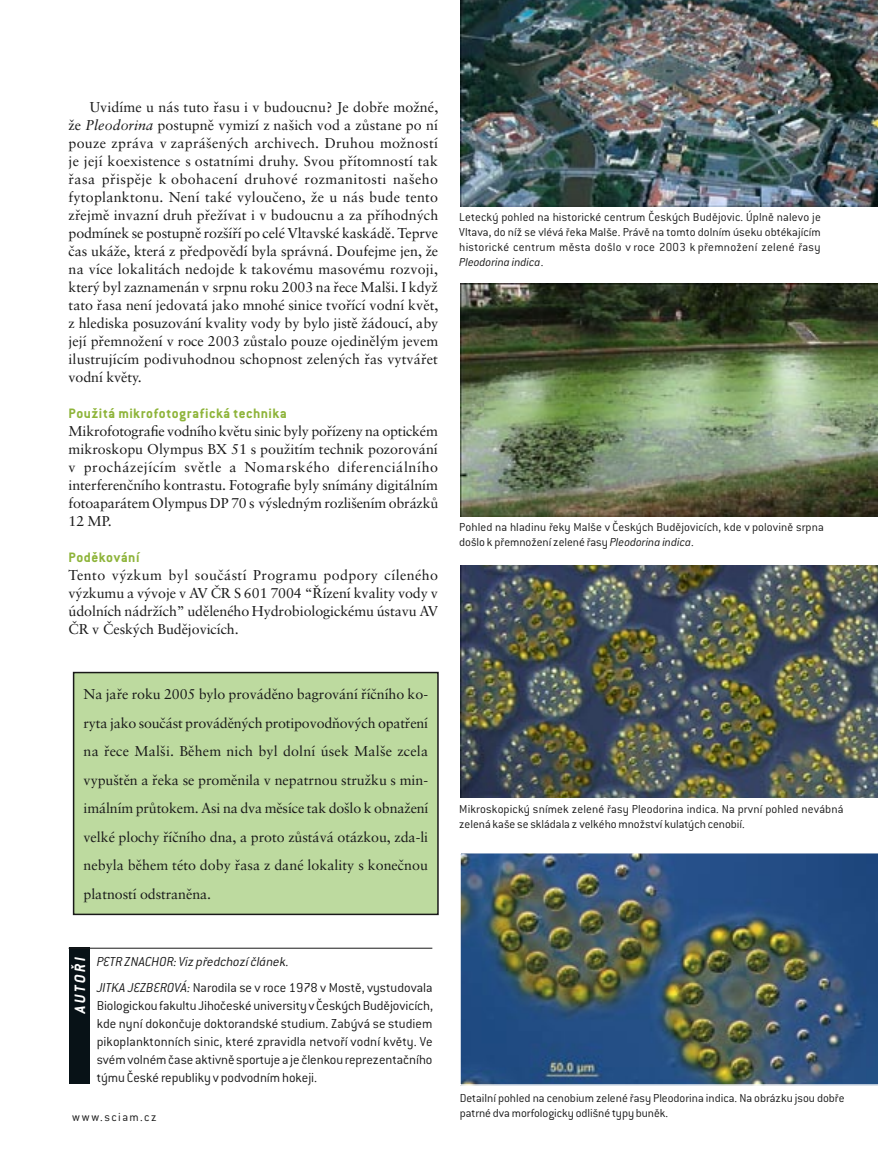
<style>
.page{position:relative;width:878px;height:1161px;background:#fff}
.page>*{position:absolute;margin:0;border:0;box-sizing:border-box;transform-origin:0 0}
.t1{font:italic 700 16.5px "Condesign CE";color:#fff}
.t2{font:700 15px "Condesign CE";letter-spacing:.035em;color:#8eb43a}
.t3{font:14.25px/18px "Sabon Design";letter-spacing:-.005em;color:#191919;text-align:justify}
.t4{font:14.25px/18px "Condesign CE";letter-spacing:-.005em;color:#191919;text-align:justify}
.t5{font:italic 14.25px/26.5px "Condesign CE";letter-spacing:-.005em;color:#191919}
.t6{font:12.75px/15px "Condesign CE";letter-spacing:.005em;color:#191919}
.t7{font:12.75px "Condesign CE";letter-spacing:.115em;color:#191919}
.s1{font-style:italic}
.s2{font-style:normal}
</style>
<div class="page">
<img style="left:460px;top:0;width:418px;height:206px">
<img style="left:460px;top:284px;width:418px;height:232px">
<img style="left:460px;top:565px;width:418px;height:232px">
<div style="left:69px;top:948px;width:20px;height:136px;background:#081217"></div>
<hr style="left:69px;top:948px;width:363px;height:1px;background:#191919">
<img style="left:460px;top:853px;width:418px;height:233px">
<div style="left:74px;top:673px;width:364px;height:241px;background:#bdda9f"></div>
<div style="left:73px;top:672px;width:365px;height:243px;border:2px solid #191919"></div>
<p class="t3" style="left:69px;top:98px;width:371px;text-indent:21px">Uvidíme u nás tuto řasu i v budoucnu? Je dobře možné, že <span class="s1">Pleodorina</span> postupně vymizí z našich vod a zůstane po ní pouze zpráva v zaprášených archivech. Druhou možností je její koexistence s ostatními druhy. Svou přítomností tak řasa přispěje k obohacení druhové rozmanitosti našeho fytoplanktonu. Není také vyloučeno, že u nás bude tento zřejmě invazní druh přežívat i v budoucnu a za příhodných podmínek se postupně rozšíří po celé Vltavské kaskádě. Teprve čas ukáže, která z předpovědí byla správná. Doufejme jen, že na více lokalitách nedojde k takovému masovému rozvoji, který byl zaznamenán v srpnu roku 2003 na řece Malši. I když tato řasa není jedovatá jako mnohé sinice tvořící vodní květ, z hlediska posuzování kvality vody by bylo jistě žádoucí, aby její přemnožení v roce 2003 zůstalo pouze ojedinělým jevem ilustrujícím podivuhodnou schopnost zelených řas vytvářet vodní květy.</p>
<p class="t2" style="left:69px;top:404px;width:220px">Použitá mikrofotografická technika</p>
<p class="t3" style="left:69px;top:422px;width:371px">Mikrofotografie vodního květu sinic byly pořízeny na optickém mikroskopu Olympus BX 51 s použitím technik pozorování v procházejícím světle a Nomarského diferenciálního interferenčního kontrastu. Fotografie byly snímány digitálním fotoaparátem Olympus DP 70 s výsledným rozlišením obrázků 12 MP.</p>
<p class="t2" style="left:69px;top:548px;width:72px">Poděkování</p>
<p class="t3" style="left:69px;top:566px;width:371px">Tento výzkum byl součástí Programu podpory cíleného výzkumu a vývoje v AV ČR S 601 7004 “Řízení kvality vody v údolních nádržích” uděleného Hydrobiologickému ústavu AV ČR v Českých Budějovicích.</p>
<p class="t3" style="left:84px;top:680px;width:346px;line-height:28.5px">Na jaře roku 2005 bylo prováděno bagrování říčního ko&shy;ryta jako součást prováděných protipovodňových opatření na řece Malši. Během nich byl dolní úsek Malše zcela vypuštěn a řeka se proměnila v nepatrnou stružku s min&shy;imálním průtokem. Asi na dva měsíce tak došlo k obnažení velké plochy říčního dna, a proto zůstává otázkou, zda-li nebyla během této doby řasa z dané lokality s konečnou platností odstraněna.</p>
<p class="t6" style="left:459px;top:210px;width:363px;text-align:justify">Letecký pohled na historické centrum Českých Budějovic. Úplně nalevo je Vltava, do níž se vlévá řeka Malše. Právě na tomto dolním úseku obtékajícím historické centrum města došlo v roce 2003 k přemnožení zelené řasy <span class="s1">Pleodorina indica</span>.</p>
<p class="t6" style="left:459px;top:520px;width:366px">Pohled na hladinu řeky Malše v Českých Budějovicích, kde v polovině srpna došlo k přemnožení zelené řasy <span class="s1">Pleodorina indica</span>.</p>
<p class="t6" style="left:459px;top:801px;width:386px">Mikroskopický snímek zelené řasy Pleodorina indica. Na první pohled nevábná zelená kaše se skládala z velkého množství kulatých cenobií.</p>
<p class="t1" style="left:70px;top:1013px;width:57px;rotate:-90deg">AUTOŘI</p>
<p class="t5" style="left:97px;top:948px;width:337px">PETR ZNACHOR: Viz předchozí článek.<br>JITKA JEZBEROVÁ: <span class="s2">Narodila se v roce 1978 v Mostě, vystudovala</span></p>
<p class="t4" style="left:97px;top:997px;width:338px">Biologickou fakultu Jihočeské university v Českých Budějovicích, kde nyní dokončuje doktorandské studium. Zabývá se studiem pikoplanktonních sinic, které zpravidla netvoří vodní květy. Ve svém volném čase aktivně sportuje a je členkou reprezentačního týmu České republiky v podvodním hokeji.</p>
<p class="t7" style="left:72px;top:1110px;width:86px">www.sciam.cz</p>
<p class="t6" style="left:459px;top:1090px;width:386px">Detailní pohled na cenobium zelené řasy Pleodorina indica. Na obrázku jsou dobře patrné dva morfologicky odlišné typy buněk.</p>
</div>
